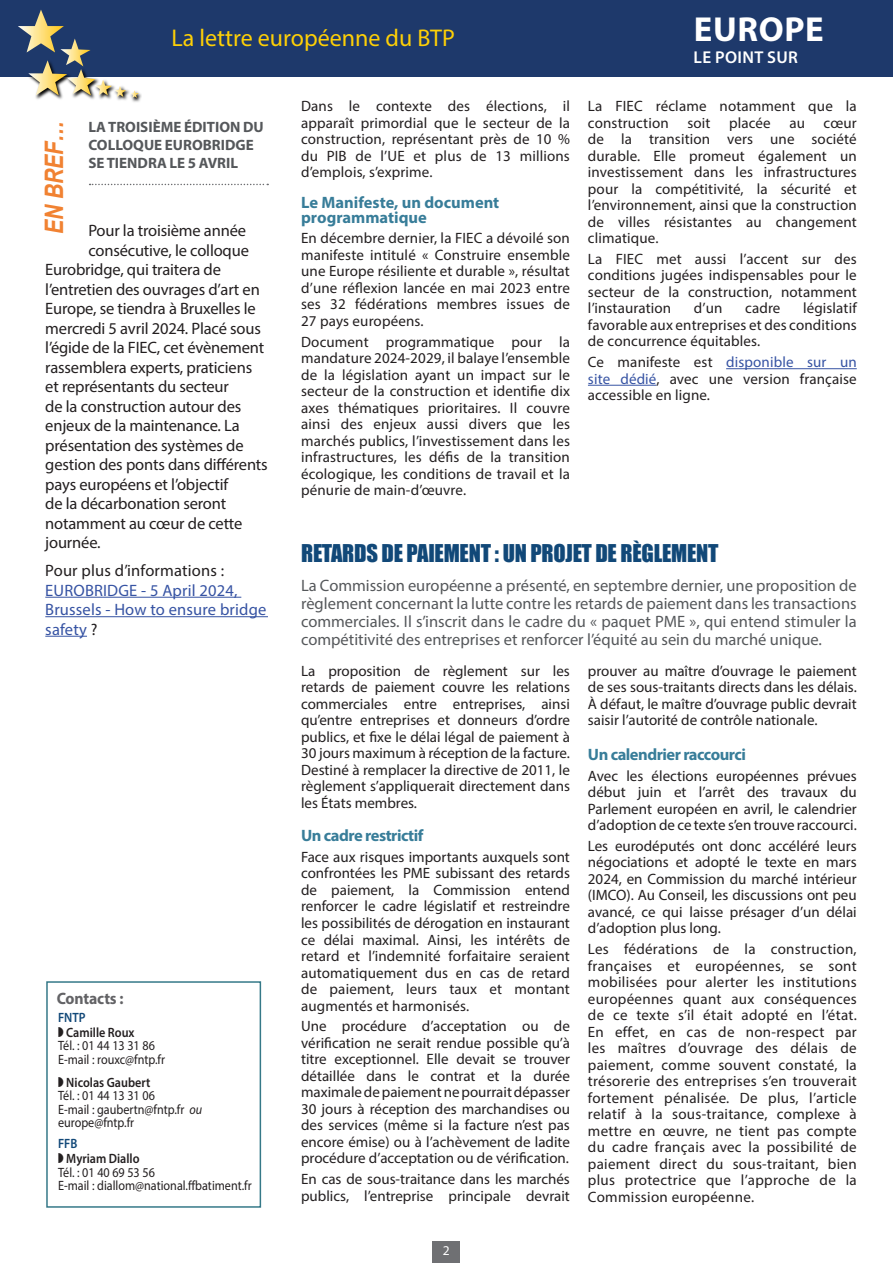
<style>
.page{position:relative;width:893px;height:1263px;background:#fff}
.page>*{position:absolute;margin:0;border:0;box-sizing:border-box;transform-origin:0 0}
.t1{font:700 34.8px "Myriad Pro";letter-spacing:.02em;color:#fff}
.t2{font:italic 700 25.5px "Arial Narrow";color:#f18232}
.t3{font:24.3px "Myriad Pro";color:#fed006}
.t4{font:22.5px "Impact";letter-spacing:-.01em;color:#114878}
.t5{font:600 17.1px "Myriad Pro";letter-spacing:.02em;color:#fff}
.t6{font:16.5px "Myriad Pro";letter-spacing:-.01em;color:#231f20}
.t7{font:16.5px/18px "Myriad Pro";color:#55585b;text-align:justify}
.t8{font:16.5px/19.5px "Myriad Pro";letter-spacing:.01em;color:#3653a3}
.t9{font:700 16.5px "Myriad Pro";letter-spacing:-.02em;color:#387d99}
.t10{font:700 16.5px/15px "Myriad Pro";color:#387d99}
.t11{font:16.5px "Myriad Pro";letter-spacing:.01em;color:#231f20}
.t12{font:700 16.5px "Myriad Pro";letter-spacing:-.01em;color:#636366;scale:.95 1}
.t13{font:15px/16.5px "Myriad Pro";letter-spacing:.01em;color:#231f20;text-align:justify}
.t14{font:700 15px/18px "Myriad Pro";color:#55585b}
.t15{font:13.5px/13.5px "Myriad Pro";color:#231f20;scale:.9 1}
.t16{font:600 13.5px/15px "Myriad Pro";color:#231f20;scale:.9 1}
.t17{font:13.5px "Myriad Pro";color:#fff}
.s1{color:#231f20}
.s2{color:#114878}
.s3{font-family:"Monotype Sorts";font-weight:400}
.s4{font-family:"Monotype Sorts"}
.s5{font-weight:600}
.s6{font-style:italic}
.s7{color:#3653a3}
</style>
<div class="page">
<div style="left:433px;top:1242px;width:27px;height:21px;background:#6f7073"></div>
<svg style="left:90px;top:184px;width:178px;height:1px"></svg>
<hr style="left:45px;top:597px;width:196px;height:1px;background:#3653a3">
<hr style="left:45px;top:616px;width:223px;height:1px;background:#3653a3">
<hr style="left:45px;top:636px;width:42px;height:1px;background:#3653a3">
<hr style="left:726px;top:368px;width:131px;height:1px;background:#3653a3">
<hr style="left:588px;top:385px;width:68px;height:1px;background:#3653a3">
<div style="left:0;top:0;width:893px;height:76px;background:#1e396b"></div>
<img style="left:92px;top:98px;width:19px;height:1px">
<img style="left:117px;top:98px;width:10px;height:2px">
<img style="left:131px;top:93px;width:10px;height:9px">
<svg style="left:18px;top:10px;width:121px;height:88px"></svg>
<svg style="left:46px;top:981px;width:216px;height:227px"></svg>
<h3 class="t3" style="left:171px;top:23px;width:285px">La lettre européenne du BTP</h3>
<h1 class="t1" style="left:694px;top:7px;width:132px">EUROPE</h1>
<p class="t5" style="left:694px;top:46px;width:106px">LE POINT SUR</p>
<p class="t14" style="left:88px;top:118px;width:177px">LA TROISIÈME ÉDITION DU<br>COLLOQUE EUROBRIDGE<br>SE TIENDRA LE 5 AVRIL</p>
<h2 class="t2" style="left:35px;top:234px;width:114px;rotate:-90deg">EN BREF…</h2>
<p class="t6" style="left:88px;top:220px;width:159px">Pour la troisième année</p>
<p class="t6" style="left:88px;top:240px;width:162px">consécutive, le colloque</p>
<p class="t6" style="left:45px;top:259px;width:177px">Eurobridge, qui traitera de</p>
<p class="t6" style="left:45px;top:279px;width:216px">l’entretien des ouvrages d’art en</p>
<p class="t6" style="left:45px;top:298px;width:212px">Europe, se tiendra à Bruxelles le</p>
<p class="t6" style="left:45px;top:318px;width:217px">mercredi 5 avril 2024. Placé sous</p>
<p class="t6" style="left:45px;top:337px;width:221px">l’égide de la FIEC, cet évènement</p>
<p class="t6" style="left:45px;top:357px;width:208px">rassemblera experts, praticiens</p>
<p class="t6" style="left:45px;top:376px;width:185px">et représentants du secteur</p>
<p class="t6" style="left:45px;top:396px;width:197px">de la construction autour des</p>
<p class="t6" style="left:45px;top:415px;width:196px">enjeux de la maintenance. La</p>
<p class="t6" style="left:45px;top:435px;width:200px">présentation des systèmes de</p>
<p class="t6" style="left:45px;top:454px;width:224px">gestion des ponts dans différents</p>
<p class="t6" style="left:45px;top:474px;width:185px">pays européens et l’objectif</p>
<p class="t6" style="left:45px;top:493px;width:182px">de la décarbonation seront</p>
<p class="t6" style="left:45px;top:513px;width:199px">notamment au cœur de cette</p>
<p class="t6" style="left:45px;top:532px;width:57px">journée.</p>
<p class="t11" style="left:45px;top:560px;width:180px">Pour plus d’informations :</p>
<p class="t8" style="left:45px;top:580px;width:223px">EUROBRIDGE - 5 April 2024,<br>Brussels - How to ensure bridge safety <span class="s1">?</span></p>
<p class="t12" style="left:57px;top:988px;width:72px">Contacts :</p>
<p class="t16" style="left:58px;top:1009px;width:87px"><span class="s2">FNTP<br></span><span class="s3">W</span> Camille Roux</p>
<p class="t15" style="left:58px;top:1039px;width:120px">Tél. : 01 44 13 31 86<br>E-mail : rouxc@fntp.fr</p>
<p class="t15" style="left:58px;top:1075px;width:162px"><span class="s4">W</span> <span class="s5">Nicolas Gaubert<br></span>Tél. : 01 44 13 31 06<br>E-mail : gaubertn@fntp.fr <span class="s6">ou </span>europe@fntp.fr</p>
<p class="t16" style="left:58px;top:1136px;width:92px"><span class="s2">FFB<br></span><span class="s3">W</span> Myriam Diallo</p>
<p class="t15" style="left:58px;top:1165px;width:217px">Tél. : 01 40 69 53 56<br>E-mail : diallom@national.ffbatiment.fr</p>
<p class="t13" style="left:301px;top:98px;width:270px">Dans le contexte des élections, il apparaît primordial que le secteur de la construction, représentant près de 10 % du PIB de l’UE et plus de 13 millions d’emplois, s’exprime.</p>
<p class="t10" style="left:301px;top:194px;width:200px">Le Manifeste, un document programmatique</p>
<p class="t13" style="left:301px;top:230px;width:270px">En décembre dernier, la FIEC a dévoilé son manifeste intitulé « Construire ensemble une Europe résiliente et durable », résultat d’une réflexion lancée en mai 2023 entre ses 32 fédérations membres issues de 27 pays européens.</p>
<p class="t13" style="left:301px;top:333px;width:270px">Document programmatique pour la mandature 2024-2029, il balaye l’ensemble de la législation ayant un impact sur le secteur de la construction et identifie dix axes thématiques prioritaires. Il couvre ainsi des enjeux aussi divers que les marchés publics, l’investissement dans les infrastructures, les défis de la transition écologique, les conditions de travail et la pénurie de main-d’œuvre.</p>
<p class="t13" style="left:588px;top:98px;width:270px">La FIEC réclame notamment que la construction soit placée au cœur de la transition vers une société durable. Elle promeut également un investissement dans les infrastructures pour la compétitivité, la sécurité et l’environnement, ainsi que la construction de villes résistantes au changement climatique.</p>
<p class="t13" style="left:588px;top:250px;width:270px">La FIEC met aussi l’accent sur des conditions jugées indispensables pour le secteur de la construction, notamment l’instauration</p>
<p class="t13" style="left:588px;top:300px;width:270px;text-indent:215px">législatif favorable aux entreprises et des conditions de concurrence équitables.</p>
<p class="t13" style="left:588px;top:354px;width:270px">Ce manifeste est <span class="s7">disponible sur un site dédié</span>, avec une version française accessible en ligne.</p>
<p class="t13" style="left:694px;top:300px;width:30px">d’un</p>
<p class="t13" style="left:745px;top:300px;width:37px">cadre</p>
<h3 class="t4" style="left:301px;top:536px;width:419px">RETARDS DE PAIEMENT : UN PROJET DE RÈGLEMENT</h3>
<p class="t7" style="left:301px;top:576px;width:557px">La Commission européenne a présenté, en septembre dernier, une proposition de règlement concernant la lutte contre les retards de paiement dans les transactions commerciales. Il s’inscrit dans le cadre du « paquet PME », qui entend stimuler la compétitivité des entreprises et renforcer l’équité au sein du marché unique.</p>
<p class="t13" style="left:301px;top:662px;width:270px">La proposition de règlement sur les retards de paiement couvre les relations commerciales entre entreprises, ainsi qu’entre entreprises et donneurs d’ordre publics, et fixe le délai légal de paiement à 30 jours maximum à réception de la facture.<br>Destiné à remplacer la directive de 2011, le règlement s’appliquerait directement dans les États membres.</p>
<p class="t9" style="left:301px;top:825px;width:124px">Un cadre restrictif</p>
<p class="t13" style="left:301px;top:848px;width:270px">Face aux risques importants auxquels sont confrontées les PME subissant des retards de paiement, la Commission entend renforcer le cadre législatif et restreindre les possibilités de dérogation en instaurant ce délai maximal. Ainsi, les intérêts de retard et l’indemnité forfaitaire seraient automatiquement dus en cas de retard de paiement, leurs taux et montant augmentés et harmonisés.</p>
<p class="t13" style="left:301px;top:1018px;width:270px">Une procédure d’acceptation ou de vérification ne serait rendue possible qu’à titre exceptionnel. Elle devait se trouver détaillée dans le contrat et la durée maximale de paiement ne pourrait dépasser 30 jours à réception des marchandises ou des services (même si la facture n’est pas encore émise) ou à l’achèvement de ladite procédure d’acceptation ou de vérification.</p>
<p class="t13" style="left:301px;top:1170px;width:270px">En cas de sous-traitance dans les marchés publics, l’entreprise principale devrait</p>
<p class="t17" style="left:443px;top:1242px;width:8px">2</p>
<p class="t13" style="left:588px;top:662px;width:270px">prouver au maître d’ouvrage le paiement de ses sous-traitants directs dans les délais.<br>À défaut, le maître d’ouvrage public devrait saisir l’autorité de contrôle nationale.</p>
<p class="t9" style="left:588px;top:744px;width:160px">Un calendrier raccourci</p>
<p class="t13" style="left:588px;top:767px;width:270px">Avec les élections européennes prévues début juin et l’arrêt des travaux du Parlement européen en avril, le calendrier d’adoption de ce texte s’en trouve raccourci.</p>
<p class="t13" style="left:588px;top:837px;width:270px">Les eurodéputés ont donc accéléré leurs négociations et adopté le texte en mars 2024, en Commission du marché intérieur (IMCO). Au Conseil, les discussions ont peu avancé, ce qui laisse présager d’un délai d’adoption plus long.</p>
<p class="t13" style="left:588px;top:941px;width:270px">Les fédérations de la construction, françaises et européennes, se sont mobilisées pour alerter les institutions européennes quant aux conséquences de ce texte s’il était adopté en l’état.<br>En effet, en cas de non-respect par les maîtres d’ouvrage des délais de paiement, comme souvent constaté, la trésorerie des entreprises s’en trouverait fortement pénalisée. De plus, l’article relatif à la sous-traitance, complexe à mettre en œuvre, ne tient pas compte du cadre français avec la possibilité de paiement direct du sous-traitant, bien plus protectrice que l’approche de la Commission européenne.</p>
</div>
